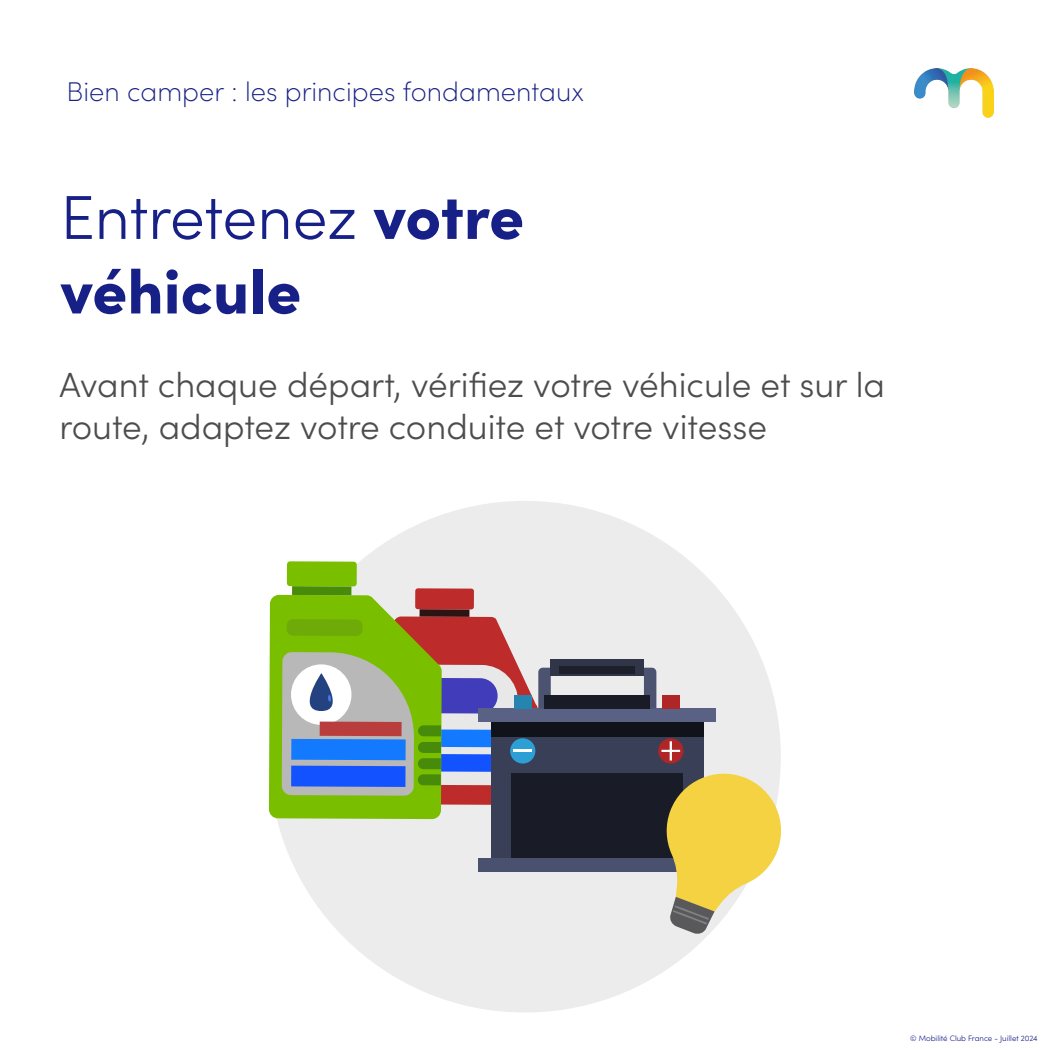
<style>
.page{position:relative;width:1050px;height:1050px;background:#fff}
.page>*{position:absolute;margin:0;border:0;box-sizing:border-box;transform-origin:0 0}
.t1{font:62.12px/74.5px "Sofia Pro";letter-spacing:-.005em;color:#172087}
.t2{font:35px/42px "Sofia Pro";color:#4d4d4d}
.t3{font:27.12px "Sofia Pro";color:#172084}
.t4{font:7.88px "Sofia Pro";color:#172087}
</style>
<div class="page">
<img style="left:914px;top:68px;width:80px;height:49px">
<div style="left:269px;top:501px;width:512px;height:512px;background:#ececec;border-radius:50%"></div>
<div style="left:491px;top:722px;width:213px;height:136px;background:#393f57"></div>
<div style="left:491px;top:722px;width:213px;height:14px;background:#11131a"></div>
<div style="left:479px;top:709px;width:237px;height:13px;background:#596285"></div>
<div style="left:479px;top:858px;width:237px;height:13px;background:#4a516e"></div>
<div style="left:511px;top:774px;width:172px;height:84px;background:#191c26"></div>
<div style="left:662px;top:695px;width:18px;height:14px;background:#b02525"></div>
<svg style="left:658px;top:738px;width:25px;height:26px"></svg>
<svg style="left:269px;top:561px;width:282px;height:258px"></svg>
<svg style="left:644px;top:668px;width:12px;height:41px"></svg>
<div style="left:545px;top:695px;width:105px;height:14px;background:#191c26"></div>
<div style="left:551px;top:659px;width:93px;height:17px;background:#303547"></div>
<div style="left:560px;top:667px;width:75px;height:7px;background:#1d202b"></div>
<svg style="left:661px;top:741px;width:120px;height:193px"></svg>
<p class="t3" style="left:67px;top:72px;width:519px">Bien camper : les principes fondamentaux</p>
<h1 class="t1" style="left:60px;top:177px;width:465px">Entretenez votre véhicule</h1>
<p class="t2" style="left:60px;top:362px;width:827px">Avant chaque départ, vérifiez votre véhicule et sur la route, adaptez votre conduite et votre vitesse</p>
<p class="t4" style="left:910px;top:1032px;width:129px">© Mobilité Club France - Juillet 2024</p>
</div>
